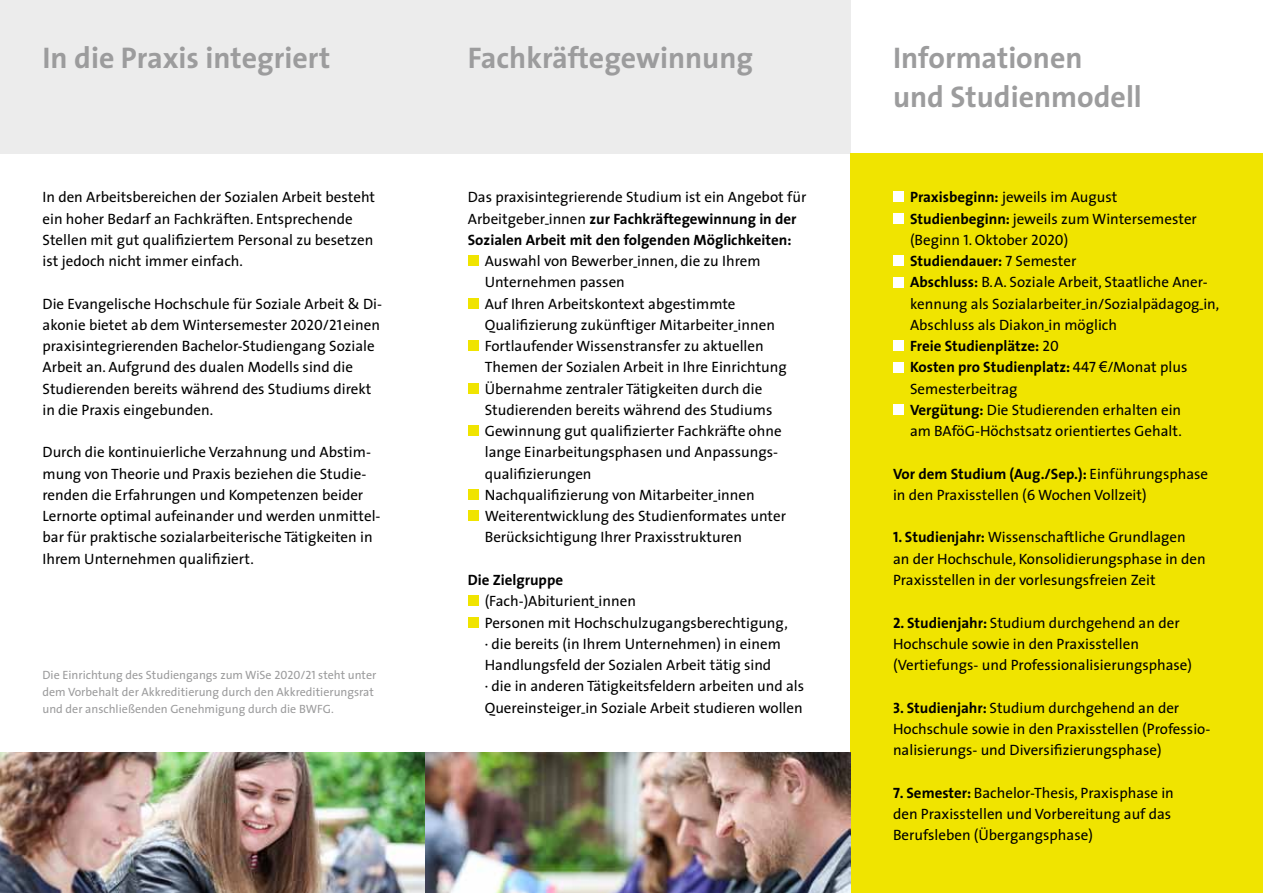
<style>
.page{position:relative;width:1263px;height:893px;background:#fff}
.page>*{position:absolute;margin:0;border:0;box-sizing:border-box;transform-origin:0 0}
.t1{font:700 30px/38.2px "The Sans";color:#9c9c9d}
.t2{font:15px/21.3px "The Sans";color:#000}
.t3{font:700 15px/21.3px "The Sans";color:#000}
.t4{font:12px/17px "The Sans";color:#9c9c9d}
.s1{font-family:"The Sans Caps"}
.s2{font-weight:400}
.s3{font-weight:700}
.s4{font-family:"Eurozeichen"}
.s5{font-family:"The Sans Bold Caps"}
</style>
<div class="page">
<div style="left:0;top:0;width:425px;height:153px;background:#ececec"></div>
<div style="left:425px;top:0;width:425px;height:153px;background:#ececec"></div>
<div style="left:850px;top:153px;width:413px;height:740px;background:#f0e400"></div>
<div style="left:468px;top:255px;width:10px;height:11px;background:#f0e400"></div>
<div style="left:468px;top:298px;width:10px;height:11px;background:#f0e400"></div>
<div style="left:468px;top:340px;width:10px;height:11px;background:#f0e400"></div>
<div style="left:468px;top:383px;width:10px;height:11px;background:#f0e400"></div>
<div style="left:468px;top:426px;width:10px;height:10px;background:#f0e400"></div>
<div style="left:468px;top:489px;width:10px;height:11px;background:#f0e400"></div>
<div style="left:468px;top:511px;width:10px;height:10px;background:#f0e400"></div>
<div style="left:468px;top:596px;width:10px;height:10px;background:#f0e400"></div>
<div style="left:468px;top:617px;width:10px;height:10px;background:#f0e400"></div>
<div style="left:893px;top:192px;width:11px;height:10px;background:#fff"></div>
<div style="left:893px;top:213px;width:11px;height:11px;background:#fff"></div>
<div style="left:893px;top:255px;width:11px;height:11px;background:#fff"></div>
<div style="left:893px;top:277px;width:11px;height:10px;background:#fff"></div>
<div style="left:893px;top:340px;width:11px;height:11px;background:#fff"></div>
<div style="left:893px;top:362px;width:11px;height:10px;background:#fff"></div>
<div style="left:893px;top:404px;width:11px;height:11px;background:#fff"></div>
<img style="left:0;top:753px;width:850px;height:140px">
<h1 class="t1" style="left:43px;top:38px;width:289px">In die Praxis integriert</h1>
<p class="t2" style="left:43px;top:186px;width:334px">In den Arbeitsbereichen der Sozialen Arbeit besteht ein hoher Bedarf an Fachkräften. Entsprechende Stellen mit gut qualifiziertem Personal zu besetzen ist jedoch nicht immer einfach.</p>
<p class="t2" style="left:43px;top:292px;width:341px">Die Evangelische Hochschule für Soziale Arbeit &amp; Di&shy;akonie bietet ab dem Wintersemester <span class="s1">2020/21</span>einen praxisintegrierenden Bachelor-Studiengang Soziale Arbeit an. Aufgrund des dualen Modells sind die Studierenden bereits während des Studiums direkt in die Praxis eingebunden.</p>
<p class="t2" style="left:43px;top:441px;width:340px">Durch die kontinuierliche Verzahnung und Abstim&shy;mung von Theorie und Praxis beziehen die Studie&shy;renden die Erfahrungen und Kompetenzen beider Lernorte optimal aufeinander und werden unmittel&shy;bar für praktische sozialarbeiterische Tätigkeiten in Ihrem Unternehmen qualifiziert.</p>
<p class="t4" style="left:43px;top:666px;width:335px">Die Einrichtung des Studiengangs zum WiSe <span class="s1">2020/21</span> steht unter dem Vorbehalt der Akkreditierung durch den Akkreditierungsrat und der anschließenden Genehmigung durch die BWFG.</p>
<h1 class="t1" style="left:468px;top:38px;width:287px">Fachkräftegewinnung</h1>
<p class="t3" style="left:468px;top:186px;width:340px"><span class="s2">Das praxisintegrierende Studium ist ein Angebot für<br>Arbeitgeber_innen</span> zur Fachkräftegewinnung in der<br>Sozialen Arbeit mit den folgenden Möglichkeiten:</p>
<p class="t2" style="left:485px;top:250px;width:304px">Auswahl von Bewerber_innen, die zu Ihrem Unternehmen passen<br>Auf Ihren Arbeitskontext abgestimmte Qualifizierung zukünftiger Mitarbeiter_innen Fortlaufender Wissenstransfer zu aktuellen Themen der Sozialen Arbeit in Ihre Einrichtung Übernahme zentraler Tätigkeiten durch die Studierenden bereits während des Studiums Gewinnung gut qualifizierter Fachkräfte ohne lange Einarbeitungsphasen und Anpassungs&shy;qualifizierungen<br>Nachqualifizierung von Mitarbeiter_innen Weiterentwicklung des Studienformates unter Berücksichtigung Ihrer Praxisstrukturen</p>
<p class="t3" style="left:468px;top:569px;width:97px">Die Zielgruppe</p>
<p class="t2" style="left:485px;top:590px;width:321px">(Fach-)Abiturient_innen<br>Personen mit Hochschulzugangsberechtigung,<br>· die bereits (in Ihrem Unternehmen) in einem Handlungsfeld der Sozialen Arbeit tätig sind<br>· die in anderen Tätigkeitsfeldern arbeiten und als Quereinsteiger_in Soziale Arbeit studieren wollen</p>
<h1 class="t1" style="left:893px;top:38px;width:250px">Informationen<br>und Studienmodell</h1>
<p class="t2" style="left:910px;top:186px;width:311px"><span class="s3">Praxisbeginn:</span> jeweils im August <span class="s3">Studienbeginn:</span> jeweils zum Wintersemester (Beginn <span class="s1">1</span>. Oktober <span class="s1">2020</span>)<br><span class="s3">Studiendauer:</span> <span class="s1">7</span> Semester<br><span class="s3">Abschluss:</span> B.A. Soziale Arbeit, Staatliche Aner&shy;kennung als Sozialarbeiter_in/Sozialpädagog_in, Abschluss als Diakon_in möglich<br><span class="s3">Freie Studienplätze:</span> <span class="s1">20<br></span><span class="s3">Kosten pro Studienplatz:</span> <span class="s1">447</span> <span class="s4">A</span>/Monat plus Semesterbeitrag<br><span class="s3">Vergütung:</span> Die Studierenden erhalten ein<br>am BAföG-Höchstsatz orientiertes Gehalt.</p>
<p class="t2" style="left:893px;top:462px;width:317px"><span class="s3">Vor dem Studium (Aug./Sep.):</span> Einführungsphase in den Praxisstellen (<span class="s1">6</span> Wochen Vollzeit)</p>
<p class="t2" style="left:893px;top:526px;width:314px"><span class="s5">1</span><span class="s3">. Studienjahr:</span> Wissenschaftliche Grundlagen an der Hochschule, Konsolidierungsphase in den<br>Praxisstellen in der vorlesungsfreien Zeit</p>
<p class="t2" style="left:893px;top:611px;width:301px"><span class="s5">2</span><span class="s3">. Studienjahr:</span> Studium durchgehend an der<br>Hochschule sowie in den Praxisstellen (Vertiefungs- und Professionalisierungsphase)</p>
<p class="t2" style="left:893px;top:696px;width:319px"><span class="s5">3</span><span class="s3">. Studienjahr:</span> Studium durchgehend an der<br>Hochschule sowie in den Praxisstellen (Professio&shy;nalisierungs- und Diversifizierungsphase)</p>
<p class="t2" style="left:893px;top:781px;width:282px"><span class="s5">7</span><span class="s3">. Semester:</span> Bachelor-Thesis, Praxisphase in den Praxisstellen und Vorbereitung auf das<br>Berufsleben (Übergangsphase)</p>
</div>
